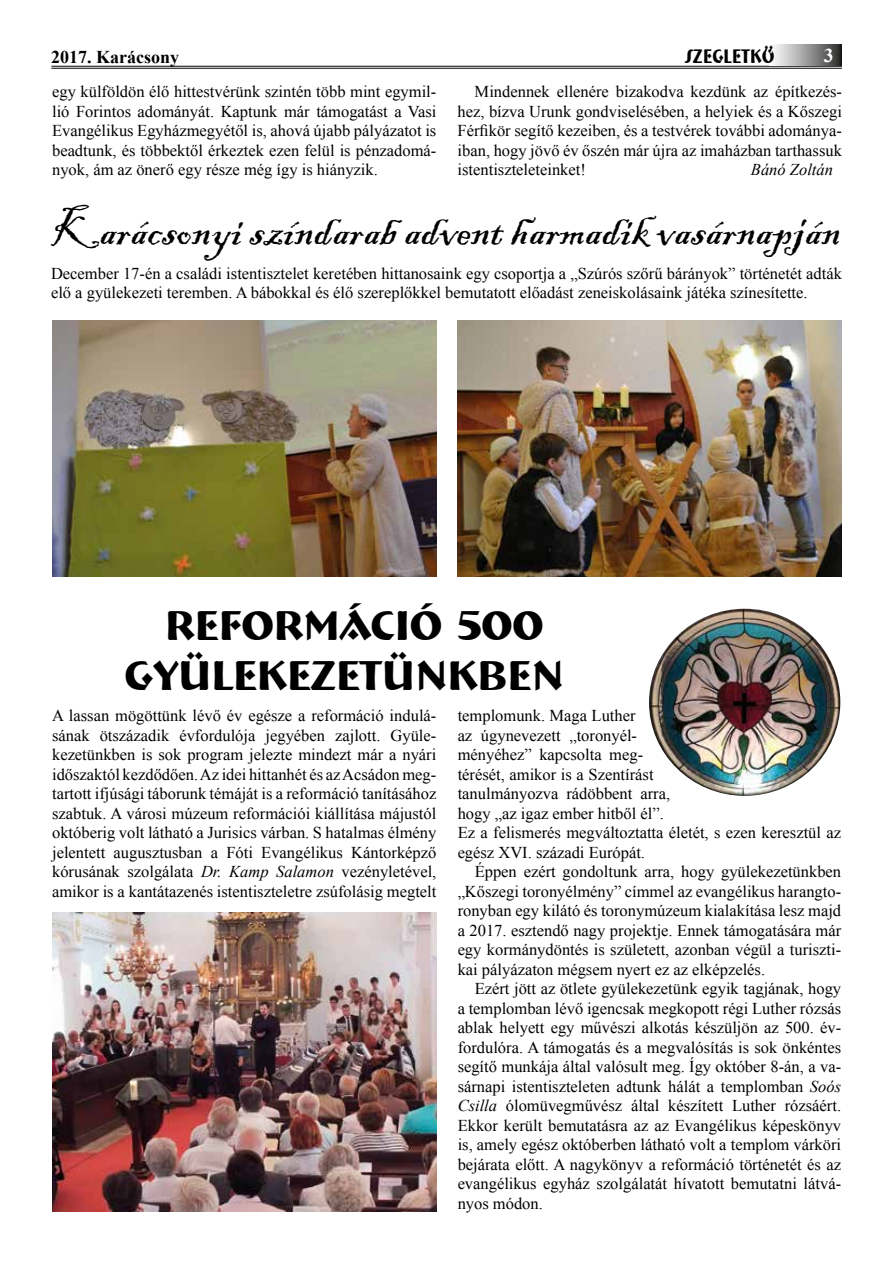
<style>
.page{position:relative;width:893px;height:1263px;background:#fff}
.page>*{position:absolute;margin:0;border:0;box-sizing:border-box;transform-origin:0 0}
.t1{font:46.5px "Blackadder ITC";color:#000}
.t2{font:700 42px/50.4px "H Bremen";color:#000;text-align:center}
.t3{font:700 19.8px "H Bremen";letter-spacing:.02em;color:#000;scale:.81 1}
.t4{font:700 19.5px "Times New Roman";color:#fff}
.t5{font:700 18px "Times New Roman";color:#000}
.t6{font:16.5px/19.5px "Times New Roman";color:#000;text-align:justify}
.t7{font:italic 16.5px "Times New Roman";color:#000}
.s1{color:#fff}
.s2{font-style:italic}
</style>
<div class="page">
<img style="left:649px;top:609px;width:191px;height:187px">
<img style="left:52px;top:912px;width:385px;height:300px">
<img style="left:52px;top:320px;width:384px;height:256px">
<img style="left:458px;top:320px;width:384px;height:256px">
<hr style="left:51px;top:66px;width:791px;height:1px;background:#000">
<hr style="left:51px;top:68px;width:791px;height:1px;background:#000">
<div style="left:770px;top:45px;width:72px;height:21px;background:linear-gradient(to right,#fff,#313130)"></div>
<p class="t5" style="left:51px;top:44px;width:129px">2017. Karácsony</p>
<p class="t3" style="left:685px;top:44px;width:111px">SZEGLETKO<span class="s1">’’</span></p>
<p class="t4" style="left:824px;top:42px;width:11px">3</p>
<p class="t6" style="left:52px;top:82px;width:386px">egy külföldön élő hittestvérünk szintén több mint egymil&shy;lió Forintos adományát. Kaptunk már támogatást a Vasi Evangélikus Egyházmegyétől is, ahová újabb pályázatot is beadtunk, és többektől érkeztek ezen felül is pénzadomá&shy;nyok, ám az önerő egy része még így is hiányzik.</p>
<p class="t6" style="left:458px;top:82px;width:386px;text-indent:17px">Mindennek ellenére bizakodva kezdünk az építkezés&shy;hez, bízva Urunk gondviselésében, a helyiek és a Kőszegi Férfikör segítő kezeiben, és a testvérek további adománya&shy;iban, hogy jövő év őszén már újra az imaházban tarthassuk istentiszteleteinket!</p>
<p class="t7" style="left:751px;top:158px;width:84px">Bánó Zoltán</p>
<h1 class="t1" style="left:51px;top:203px;width:791px">Karácsonyi színdarab advent harmadik vasárnapján</h1>
<p class="t6" style="left:51px;top:263px;width:792px">December 17-én a családi istentisztelet keretében hittanosaink egy csoportja a „Szúrós szőrű bárányok” történetét adták elő a gyülekezeti teremben. A bábokkal és élő szereplőkkel bemutatott előadást zeneiskolásaink játéka színesítette.</p>
<h2 class="t2" style="left:124px;top:599px;width:441px">REFORMÁCIÓ 500<br>GYÜLEKEZETÜNKBEN</h2>
<p class="t6" style="left:52px;top:706px;width:386px">A lassan mögöttünk lévő év egésze a reformáció indulá&shy;sának ötszázadik évfordulója jegyében zajlott. Gyüle&shy;kezetünkben is sok program jelezte mindezt már a nyári időszaktól kezdődően. Az idei hittanhét és az Acsádon meg&shy;tartott ifjúsági táborunk témáját is a reformáció tanításához szabtuk. A városi múzeum reformációi kiállítása májustól októberig volt látható a Jurisics várban. S hatalmas élmény jelentett augusztusban a Fóti Evangélikus Kántorképző kórusának szolgálata <span class="s2">Dr. Kamp Salamon</span> vezényletével, amikor is a kantátazenés istentiszteletre zsúfolásig megtelt</p>
<p class="t6" style="left:458px;top:706px;width:385px;text-align:left">templomunk. Maga Luther<br>az úgynevezett „toronyél-<br>ményéhez” kapcsolta meg-<br>térését, amikor is a Szentírást<br>tanulmányozva rádöbbent arra,<br>hogy „az igaz ember hitből él”.<br>Ez a felismerés megváltoztatta életét, s ezen keresztül az egész XVI. századi Európát.</p>
<p class="t6" style="left:458px;top:862px;width:385px;text-indent:17px">Éppen ezért gondoltunk arra, hogy gyülekezetünkben „Kőszegi toronyélmény” címmel az evangélikus harangto&shy;ronyban egy kilátó és toronymúzeum kialakítása lesz majd a 2017. esztendő nagy projektje. Ennek támogatására már egy kormánydöntés is született, azonban végül a turiszti&shy;kai pályázaton mégsem nyert ez az elképzelés.</p>
<p class="t6" style="left:458px;top:979px;width:385px;text-indent:17px">Ezért jött az ötlete gyülekezetünk egyik tagjának, hogy a templomban lévő igencsak megkopott régi Luther rózsás ablak helyett egy művészi alkotás készüljön az 500. év&shy;fordulóra. A támogatás és a megvalósítás is sok önkéntes segítő munkája által valósult meg. Így október 8-án, a va&shy;sárnapi istentiszteleten adtunk hálát a templomban <span class="s2">Soós Csilla</span> ólomüvegművész által készített Luther rózsáért.<br>Ekkor került bemutatásra az az Evangélikus képeskönyv is, amely egész októberben látható volt a templom várköri bejárata előtt. A nagykönyv a reformáció történetét és az evangélikus egyház szolgálatát hívatott bemutatni látvá&shy;nyos módon.</p>
</div>
